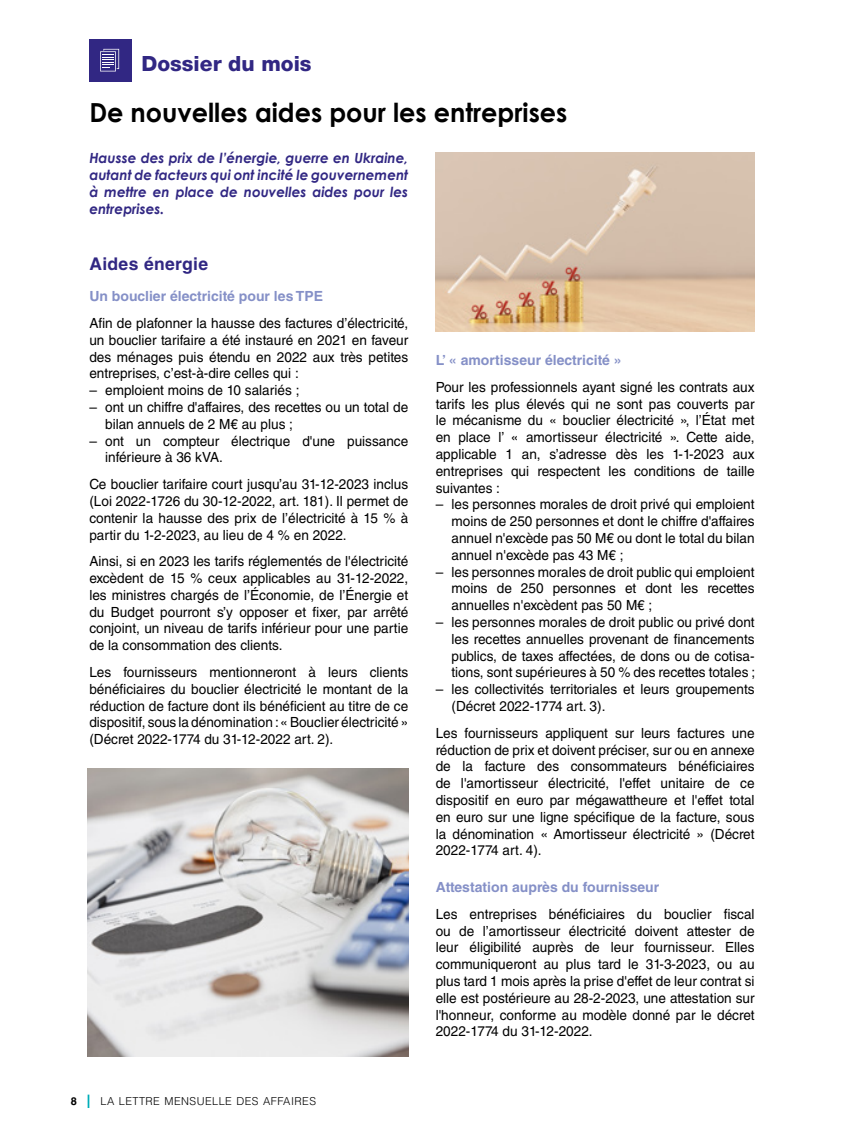
<style>
.page{position:relative;width:844px;height:1141px;background:#fff}
.page>*{position:absolute;margin:0;border:0;box-sizing:border-box;transform-origin:0 0}
._01_titre_article{font:700 26.25px "Century Gothic";color:#000}
._00_rubrique{font:800 21px "Helvetica Neue LT Std";color:#312783}
._09_t0{font:700 17.5px "Helvetica LT Std";letter-spacing:.02em;color:#312783}
._09_t1{font:14px/16.8px "Helvetica LT Std";color:#000;text-align:justify}
._02_chapo{font:italic 700 14px/16.8px "Century Gothic";color:#312783;text-align:justify}
._09_t1-2{font:700 14px "Helvetica LT Std";color:#8590c7}
.t1{font:300 10.85px "Helvetica LT Std";letter-spacing:.04em;color:#000}
.t2{font:700 10.85px "Helvetica LT Std";color:#000}
</style>
<div class="page">
<svg style="left:88px;top:1095px;width:1px;height:13px"></svg>
<div style="left:89px;top:40px;width:42px;height:42px;background:#312783"></div>
<svg style="left:100px;top:49px;width:19px;height:22px"></svg>
<img style="left:88px;top:769px;width:320px;height:288px">
<img style="left:435px;top:152px;width:319px;height:179px">
<p class="_00_rubrique" style="left:141px;top:51px;width:171px">Dossier du mois</p>
<p class="_01_titre_article" style="left:89px;top:92px;width:479px">De nouvelles aides pour les entreprises</p>
<p class="_02_chapo" style="left:89px;top:149px;width:320px">Hausse des prix de l’énergie, guerre en Ukraine, autant de facteurs qui ont incité le gouvernement à mettre en place de nouvelles aides pour les entreprises.</p>
<p class="_09_t0" style="left:89px;top:253px;width:120px">Aides énergie</p>
<p class="_09_t1-2" style="left:89px;top:288px;width:235px">Un bouclier électricité pour les TPE</p>
<p class="_09_t1" style="left:89px;top:315px;width:320px">Afin de plafonner la hausse des factures d’électricité, un bouclier tarifaire a été instauré en 2021 en faveur des ménages puis étendu en 2022 aux très petites entreprises, c’est-à-dire celles qui :</p>
<p class="_09_t1" style="left:89px;top:382px;width:211px">– emploient moins de 10 salariés ;</p>
<p class="_09_t1" style="left:105px;top:399px;width:304px;text-indent:-16px">– ont un chiffre d'affaires, des recettes ou un total de bilan annuels de 2 M€ au plus ;</p>
<p class="_09_t1" style="left:105px;top:432px;width:304px;text-indent:-16px">– ont un compteur électrique d'une puissance inférieure à 36 kVA.</p>
<p class="_09_t1" style="left:89px;top:476px;width:320px">Ce bouclier tarifaire court jusqu’au 31-12-2023 inclus (Loi 2022-1726 du 30-12-2022, art. 181). Il permet de contenir la hausse des prix de l’électricité à 15 % à partir du 1-2-2023, au lieu de 4 % en 2022.</p>
<p class="_09_t1" style="left:89px;top:553px;width:320px">Ainsi, si en 2023 les tarifs réglementés de l'électricité excèdent de 15 % ceux applicables au 31-12-2022, les ministres chargés de l’Économie, de l’Énergie et du Budget pourront s’y opposer et fixer, par arrêté conjoint, un niveau de tarifs inférieur pour une partie de la consommation des clients.</p>
<p class="_09_t1" style="left:89px;top:664px;width:320px">Les fournisseurs mentionneront à leurs clients bénéficiaires du bouclier électricité le montant de la réduction de facture dont ils bénéficient au titre de ce dispositif, sous la dénomination : « Bouclier électricité » (Décret 2022-1774 du 31-12-2022 art. 2).</p>
<p class="_09_t1-2" style="left:435px;top:352px;width:187px">L’ « amortisseur électricité »</p>
<p class="_09_t1" style="left:435px;top:378px;width:320px">Pour les professionnels ayant signé les contrats aux tarifs les plus élevés qui ne sont pas couverts par le mécanisme du « bouclier électricité », l’État met en place l’ « amortisseur électricité ». Cette aide, applicable 1 an, s’adresse dès les 1-1-2023 aux entreprises qui respectent les conditions de taille suivantes :</p>
<p class="_09_t1" style="left:451px;top:496px;width:304px;text-indent:-16px">– les personnes morales de droit privé qui emploient moins de 250 personnes et dont le chiffre d'affaires annuel n'excède pas 50 M€ ou dont le total du bilan annuel n'excède pas 43 M€ ;</p>
<p class="_09_t1" style="left:451px;top:563px;width:304px;text-indent:-16px">– les personnes morales de droit public qui emploient moins de 250 personnes et dont les recettes annuelles n'excèdent pas 50 M€ ;</p>
<p class="_09_t1" style="left:451px;top:614px;width:305px;text-indent:-16px">– les personnes morales de droit public ou privé dont les recettes annuelles provenant de financements publics, de taxes affectées, de dons ou de cotisa&shy;tions, sont supérieures à 50 % des recettes totales ;</p>
<p class="_09_t1" style="left:451px;top:681px;width:304px;text-indent:-16px">– les collectivités territoriales et leurs groupements (Décret 2022-1774 art. 3).</p>
<p class="_09_t1" style="left:435px;top:724px;width:320px">Les fournisseurs appliquent sur leurs factures une réduction de prix et doivent préciser, sur ou en annexe de la facture des consommateurs bénéficiaires de l'amortisseur électricité, l'effet unitaire de ce dispositif en euro par mégawattheure et l'effet total en euro sur une ligne spécifique de la facture, sous la dénomination « Amortisseur électricité » (Décret 2022-1774 art. 4).</p>
<p class="_09_t1-2" style="left:435px;top:878px;width:225px">Attestation auprès du fournisseur</p>
<p class="_09_t1" style="left:435px;top:905px;width:320px">Les entreprises bénéficiaires du bouclier fiscal ou de l’amortisseur électricité doivent attester de leur éligibilité auprès de leur fournisseur. Elles communiqueront au plus tard le 31-3-2023, ou au plus tard 1 mois après la prise d'effet de leur contrat si elle est postérieure au 28-2-2023, une attestation sur l'honneur, conforme au modèle donné par le décret 2022-1774 du 31-12-2022.</p>
<p class="t2" style="left:71px;top:1095px;width:8px">8</p>
<p class="t1" style="left:100px;top:1095px;width:217px">LA LETTRE MENSUELLE DES AFFAIRES</p>
</div>
